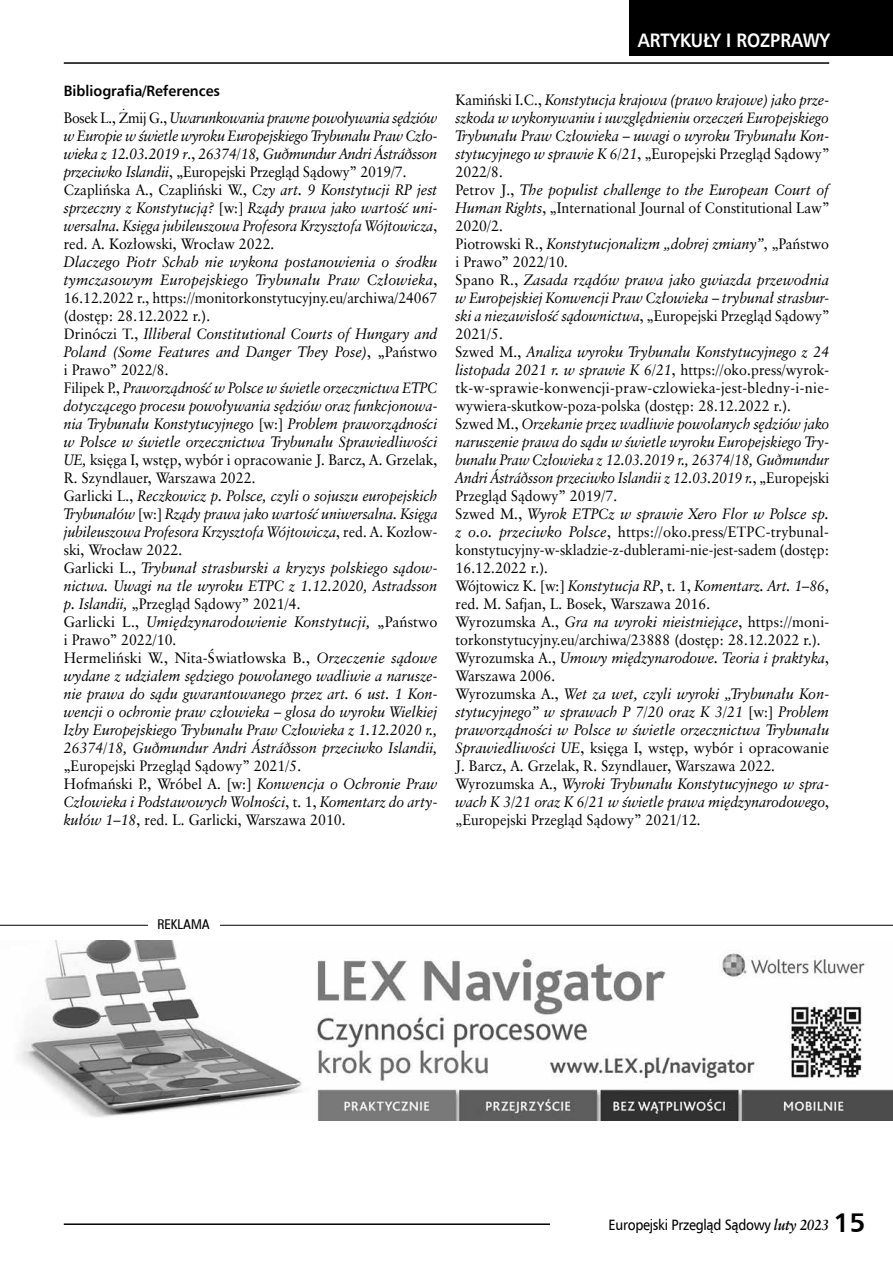
<style>
.page{position:relative;width:893px;height:1263px;background:#fff}
.page>*{position:absolute;margin:0;border:0;box-sizing:border-box;transform-origin:0 0}
.t1{font:700 27px "Humnst 777 EU";color:#000}
.t2{font:700 19.5px "Humnst 777 EU";color:#fff;scale:.9 1}
.t3{font:italic 15px/18px "Class Garmnd EU";color:#000;scale:.94 1}
.t4{font:italic 15px/18px "Class Garmnd EU";color:#000}
.t5{font:italic 15px/18px "Class Garmnd EU";color:#000;scale:.93 1}
.t6{font:15px/18px "Class Garmnd EU";color:#000;scale:.95 1}
.t7{font:15px "Humnst 777 EU";letter-spacing:-.02em;color:#000;scale:.9 1}
.t8{font:700 15px "Humnst 777 EU";color:#000;scale:.95 1}
.t9{font:13.5px "Zurich Cn EU";color:#000}
.s1{font-style:normal}
.s2{font-style:italic}
.s3{font-family:"Class Garmnd EU";font-weight:700;font-style:italic}
</style>
<div class="page">
<hr style="left:64px;top:62px;width:765px;height:2px;background:#000">
<div style="left:629px;top:0;width:264px;height:56px;background:#000"></div>
<hr style="left:64px;top:1223px;width:486px;height:2px;background:#000">
<hr style="left:0;top:925px;width:893px;height:1px;background:#000">
<div style="left:148px;top:919px;width:71px;height:12px;background:#fff"></div>
<img style="left:18px;top:940px;width:875px;height:180px">
<p class="t8" style="left:64px;top:82px;width:166px">Bibliografia/References</p>
<p class="t5" style="left:64px;top:108px;width:403px"><span class="s1">Bosek L., Żmij G.,</span> Uwarunkowania prawne powoływania sędziów w Europie w świetle wyroku Europejskiego Trybunału Praw Czło&shy;wieka z 12.03.2019 r<span class="s1">.,</span> 26374/18, Guðmundur Andri Ástráðsson przeciwko Islandii<span class="s1">, „Europejski Przegląd Sądowy” 2019/7.<br>Czaplińska A., Czapliński W.,</span> Czy art. 9 Konstytucji RP jest sprzeczny z Konstytucją? <span class="s1">[w:]</span> Rządy prawa jako wartość uni&shy;wersalna. Księga jubileuszowa Profesora Krzysztofa Wójtowicza<span class="s1">, red. A. Kozłowski, Wrocław 2022.</span></p>
<p class="t4" style="left:64px;top:252px;width:375px">Dlaczego Piotr Schab nie wykona postanowienia o środku tymczasowym Europejskiego Trybunału Praw Człowieka<span class="s1">, 16.12.2022 r., https://monitorkonstytucyjny.eu/archiwa/24067 (dostęp: 28.12.2022 r.).<br>Drinóczi T.,</span> Illiberal Constitutional Courts of Hungary and Poland (Some Features and Danger They Pose)<span class="s1">, „Państwo i Prawo” 2022/8.<br>Filipek P.,</span> Praworządność w Polsce w świetle orzecznictwa ETPC dotyczącego procesu powoływania sędziów oraz funkcjonowa&shy;nia Trybunału Konstytucyjnego <span class="s1">[w:]</span> Problem praworządności w Polsce w świetle orzecznictwa Trybunału Sprawiedliwości UE, <span class="s1">księga I, wstęp, wybór i opracowanie J. Barcz, A. Grzelak, R. Szyndlauer, Warszawa 2022.<br>Garlicki L.,</span> Reczkowicz p. Polsce, czyli o sojuszu europejskich Trybunałów <span class="s1">[w:]</span> Rządy prawa jako wartość uniwersalna. Księga jubileuszowa Profesora Krzysztofa Wójtowicza<span class="s1">, red. A. Kozłow&shy;ski, Wrocław 2022.<br>Garlicki L.,</span> Trybunał strasburski a kryzys polskiego sądow&shy;nictwa. Uwagi na tle wyroku ETPC z 1.12.2020, Astradsson p. Islandii, <span class="s1">„Przegląd Sądowy” 2021/4.<br>Garlicki L.,</span> Umiędzynarodowienie Konstytucji, <span class="s1">„Państwo i Prawo” 2022/10.<br>Hermeliński W., Nita-Światłowska B.,</span> Orzeczenie sądowe wydane z udziałem sędziego powołanego wadliwie a narusze&shy;nie prawa do sądu gwarantowanego przez art. 6 ust. 1 Kon&shy;wencji o ochronie praw człowieka – glosa do wyroku Wielkiej Izby Europejskiego Trybunału Praw Człowieka z 1.12.2020 r., 26374/18, Guðmundur Andri Ástráðsson przeciwko Islandii,</p>
<p class="t6" style="left:64px;top:757px;width:395px">„Europejski Przegląd Sądowy” 2021/5.<br>Hofmański P., Wróbel A. [w:] <span class="s2">Konwencja o Ochronie Praw Człowieka i Podstawowych Wolności</span>, t. 1, <span class="s2">Komentarz do arty&shy;kułów 1–18</span>, red. L. Garlicki, Warszawa 2010.</p>
<h2 class="t2" style="left:638px;top:28px;width:215px">ARTYKUŁY I ROZPRAWY</h2>
<p class="t3" style="left:455px;top:91px;width:399px"><span class="s1">Kamiński I.C.,</span> Konstytucja krajowa (prawo krajowe) jako prze&shy;szkoda w wykonywaniu i uwzględnieniu orzeczeń Europejskiego Trybunału Praw Człowieka – uwagi o wyroku Trybunału Kon&shy;stytucyjnego w sprawie K 6/21<span class="s1">, „Europejski Przegląd Sądowy” 2022/8.<br>Petrov J.,</span> The populist challenge to the European Court of Human Rights<span class="s1">, „International Journal of Constitutional Law” 2020/2.<br>Piotrowski R.,</span> Konstytucjonalizm „dobrej zmiany”<span class="s1">, „Państwo i Prawo” 2022/10.<br>Spano R.,</span> Zasada rządów prawa jako gwiazda przewodnia w Europejskiej Konwencji Praw Człowieka – trybunał strasbur&shy;ski a niezawisłość sądownictwa<span class="s1">, „Europejski Przegląd Sądowy” 2021/5.<br>Szwed M.,</span> Analiza wyroku Trybunału Konstytucyjnego z 24 listopada 2021 r. w sprawie K 6/21<span class="s1">, https://oko.press/wyrok&shy;tk-w-sprawie-konwencji-praw-czlowieka-jest-bledny-i-nie&shy;wywiera-skutkow-poza-polska (dostęp: 28.12.2022 r.).<br>Szwed M.,</span> Orzekanie przez wadliwie powołanych sędziów jako naruszenie prawa do sądu w świetle wyroku Europejskiego Try&shy;bunału Praw Człowieka z 12.03.2019 r., 26374/18, Guðmundur Andri Ástráðsson przeciwko Islandii z 12.03.2019 r.<span class="s1">, „Europejski Przegląd Sądowy” 2019/7.<br>Szwed M.,</span> Wyrok ETPCz w sprawie Xero Flor w Polsce sp. z o.o. przeciwko Polsce<span class="s1">, https://oko.press/ETPC-trybunal&shy;konstytucyjny-w-skladzie-z-dublerami-nie-jest-sadem (dostęp:<br>16.12.2022 r.).<br>Wójtowicz K. [w:]</span> Konstytucja RP<span class="s1">, t. 1,</span> Komentarz. Art. 1–86<span class="s1">, red. M. Safjan, L. Bosek, Warszawa 2016.<br>Wyrozumska A.,</span> Gra na wyroki nieistniejące<span class="s1">, https://moni&shy;torkonstytucyjny.eu/archiwa/23888 (dostęp: 28.12.2022 r.).<br>Wyrozumska A.,</span> Umowy międzynarodowe. Teoria i praktyka<span class="s1">, Warszawa 2006.<br>Wyrozumska A.,</span> Wet za wet, czyli wyroki „Trybunału Kon&shy;stytucyjnego” w sprawach P 7/20 oraz K 3/21 <span class="s1">[w:]</span> Problem praworządności w Polsce w świetle orzecznictwa Trybunału Sprawiedliwości UE<span class="s1">, księga I, wstęp, wybór i opracowanie J. Barcz, A. Grzelak, R. Szyndlauer, Warszawa 2022.<br>Wyrozumska A.,</span> Wyroki Trybunału Konstytucyjnego w spra&shy;wach K 3/21 oraz K 6/21 w świetle prawa międzynarodowego<span class="s1">, „Europejski Przegląd Sądowy” 2021/12.</span></p>
<p class="t9" style="left:157px;top:916px;width:54px">REKLAMA</p>
<h1 class="t1" style="left:833px;top:1206px;width:34px">15</h1>
<p class="t7" style="left:608px;top:1215px;width:247px">Europejski Przegląd Sądowy <span class="s3">luty 2023</span></p>
</div>
